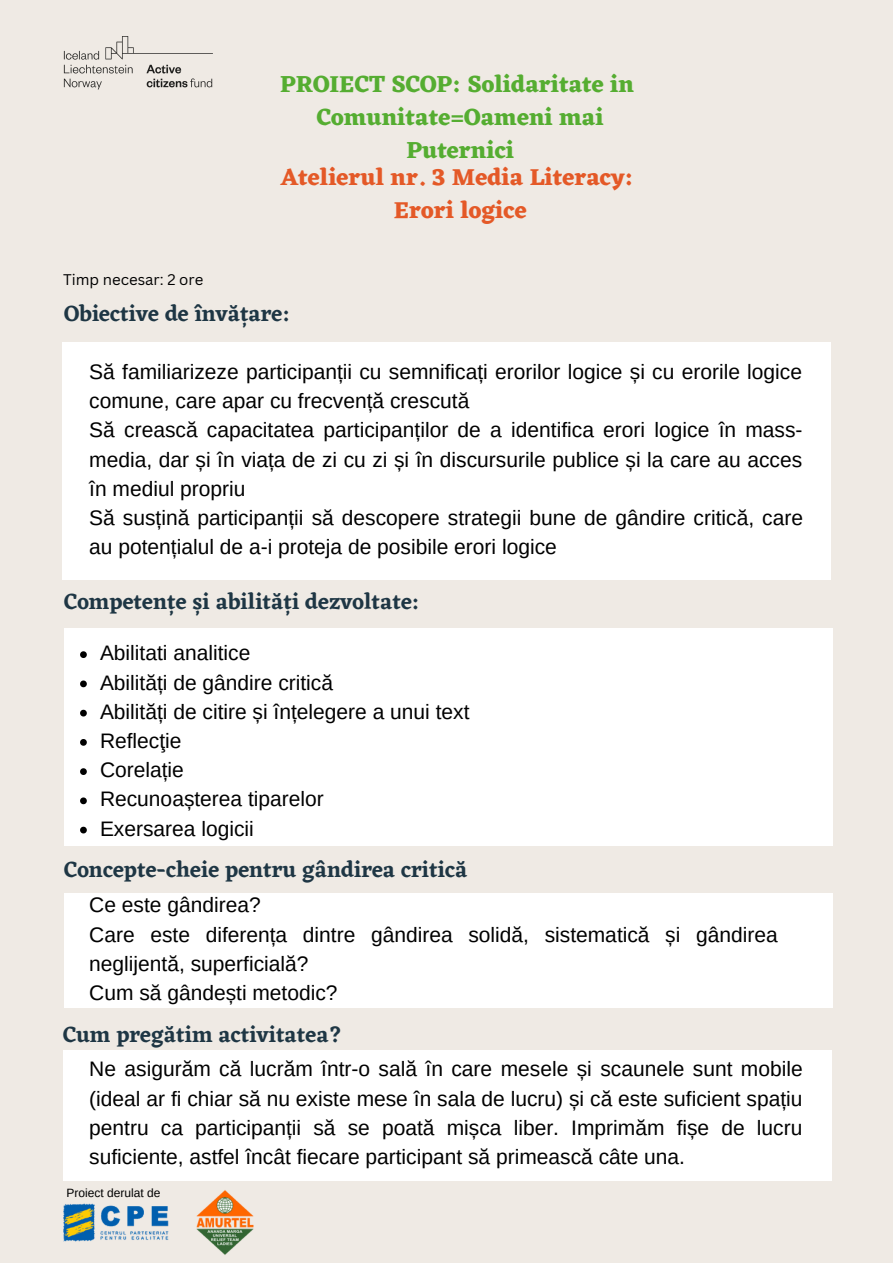
<style>
.page{position:relative;width:893px;height:1264px;background:#fff}
.page>*{position:absolute;margin:0;border:0;box-sizing:border-box;transform-origin:0 0}
.t1{font:700 24px/32.5px "Eczar";color:#55ad31;text-align:center}
.t2{font:700 24px/32.5px "Eczar";color:#e45927;text-align:center}
.t3{font:600 22.5px "Eczar";color:#1e3644}
.t4{font:21px/29.2px "Arimo";color:#000}
.t5{font:15px "Canva Sans";color:#000}
.t6{font:12px "Arimo";color:#000}
</style>
<div class="page">
<div style="left:0;top:0;width:892px;height:1262px;background:#efeae4"></div>
<div style="left:62px;top:342px;width:768px;height:238px;background:#fff"></div>
<div style="left:64px;top:628px;width:769px;height:218px;background:#fff"></div>
<div style="left:63px;top:1050px;width:768px;height:130px;background:#fff"></div>
<img style="left:63px;top:37px;width:150px;height:53px">
<img style="left:181px;top:1180px;width:88px;height:75px">
<img style="left:63px;top:1203px;width:106px;height:38px">
<svg style="left:80px;top:651px;width:7px;height:7px"></svg>
<svg style="left:80px;top:680px;width:7px;height:7px"></svg>
<svg style="left:80px;top:709px;width:7px;height:7px"></svg>
<svg style="left:80px;top:739px;width:7px;height:6px"></svg>
<svg style="left:80px;top:768px;width:7px;height:7px"></svg>
<svg style="left:80px;top:797px;width:7px;height:7px"></svg>
<svg style="left:80px;top:826px;width:7px;height:7px"></svg>
<div style="left:64px;top:893px;width:769px;height:114px;background:#fff"></div>
<p class="t1" style="left:280px;top:68px;width:355px">PROIECT SCOP: Solidaritate in<br>Comunitate=Oameni mai<br>Puternici</p>
<p class="t5" style="left:63px;top:269px;width:142px">Timp necesar: 2 ore</p>
<p class="t2" style="left:281px;top:161px;width:354px">Atelierul nr. 3 Media Literacy:<br>Erori logice</p>
<p class="t3" style="left:64px;top:300px;width:227px">Obiective de învățare:</p>
<p class="t4" style="left:89px;top:357px;width:715px">Să familiarizeze participanții cu semnificați erorilor logice și cu erorile logice comune, care apar cu frecvență crescută<br>Să crească capacitatea participanților de a identifica erori logice în mass&shy;media, dar și în viața de zi cu zi și în discursurile publice și la care au acces în mediul propriu<br>Să susțină participanții să descopere strategii bune de gândire critică, care au potențialul de a-i proteja de posibile erori logice</p>
<p class="t3" style="left:64px;top:588px;width:357px">Competențe și abilități dezvoltate:</p>
<p class="t4" style="left:100px;top:638px;width:371px">Abilitati analitice<br>Abilități de gândire critică<br>Abilități de citire și înțelegere a unui text<br>Reflecţie<br>Corelație<br>Recunoașterea tiparelor<br>Exersarea logicii</p>
<p class="t3" style="left:64px;top:856px;width:404px">Concepte-cheie pentru gândirea critică</p>
<p class="t4" style="left:89px;top:890px;width:690px">Ce este gândirea?<br>Care este diferența dintre gândirea solidă, sistematică și gândirea neglijentă, superficială?<br>Cum să gândești metodic?</p>
<p class="t3" style="left:63px;top:1021px;width:281px">Cum pregătim activitatea?</p>
<p class="t4" style="left:89px;top:1054px;width:715px;text-align:justify">Ne asigurăm că lucrăm într-o sală în care mesele și scaunele sunt mobile (ideal ar fi chiar să nu existe mese în sala de lucru) și că este suficient spațiu pentru ca participanții să se poată mișca liber. Imprimăm fișe de lucru suficiente, astfel încât fiecare participant să primească câte una.</p>
<p class="t6" style="left:66px;top:1186px;width:95px">Proiect derulat de</p>
</div>
